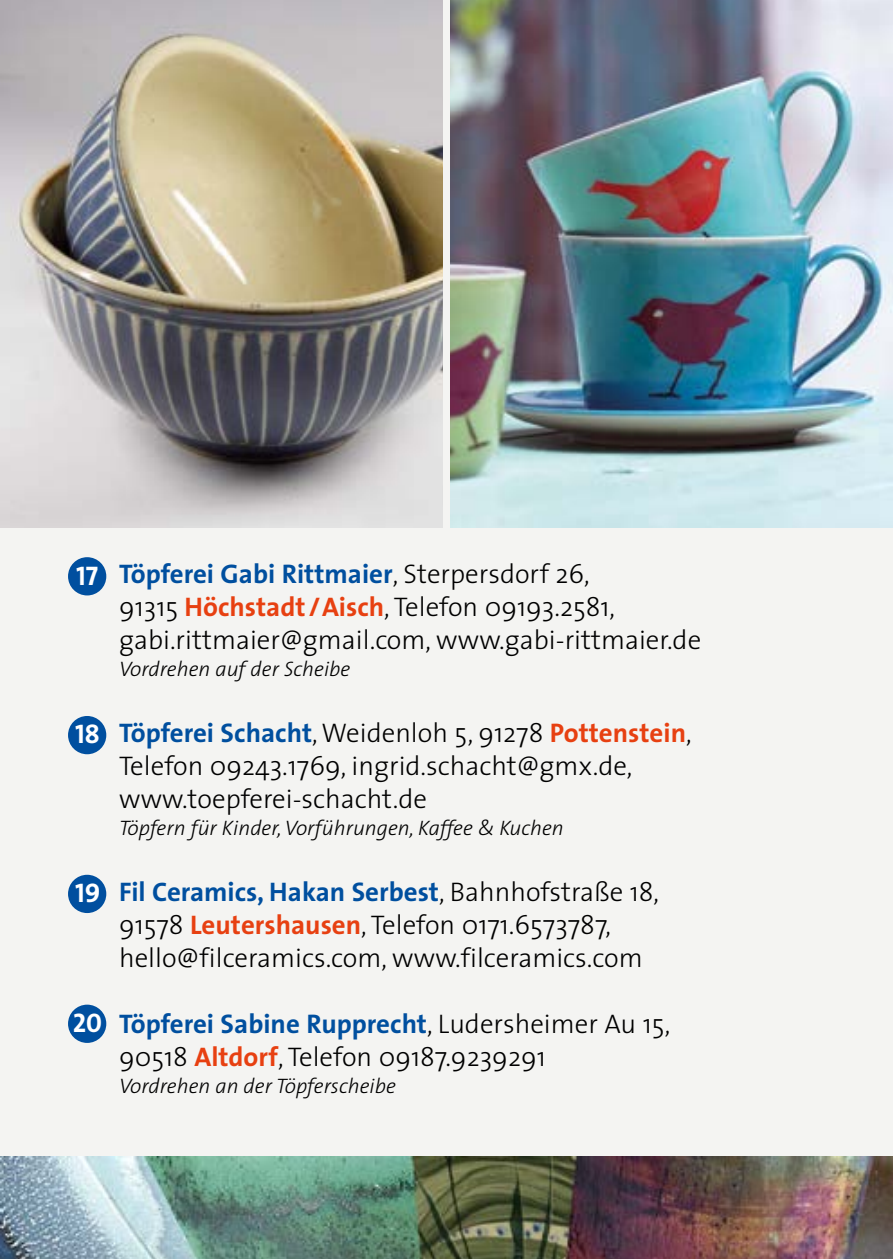
<style>
.page{position:relative;width:893px;height:1259px;background:#fff}
.page>*{position:absolute;margin:0;border:0;box-sizing:border-box;transform-origin:0 0}
.t1{font:300 27px "The Sans";color:#000}
.t2{font:700 27px "The Sans";color:#004f9f}
.t3{font:27px "The Sans Bold Caps";color:#fff}
.t4{font:italic 300 21px "The Sans";color:#000}
.s1{font-weight:300;color:#000}
.s2{font-weight:700;color:#e74011}
.s3{font-weight:700;color:#004f9f}
</style>
<div class="page">
<div style="left:0;top:0;width:893px;height:1157px;background:#f4f4f2"></div>
<img style="left:0;top:1157px;width:893px;height:102px">
<img style="left:451px;top:0;width:442px;height:527px">
<img style="left:0;top:0;width:442px;height:527px">
<div style="left:68px;top:1004px;width:38px;height:39px;background:#004f9f;border-radius:50%"></div>
<div style="left:68px;top:557px;width:38px;height:38px;background:#004f9f;border-radius:50%"></div>
<div style="left:68px;top:716px;width:38px;height:38px;background:#004f9f;border-radius:50%"></div>
<div style="left:68px;top:874px;width:38px;height:39px;background:#004f9f;border-radius:50%"></div>
<p class="t3" style="left:76px;top:553px;width:24px">17</p>
<p class="t2" style="left:119px;top:551px;width:472px">Töpferei Gabi Rittmaier<span class="s1">, Sterpersdorf 26,</span></p>
<p class="t1" style="left:119px;top:584px;width:498px">91315 <span class="s2">Höchstadt /Aisch</span>, Telefon 09193.2581,</p>
<p class="t1" style="left:119px;top:617px;width:584px">gabi.rittmaier@gmail.com, www.gabi-rittmaier.de</p>
<p class="t4" style="left:119px;top:651px;width:233px">Vordrehen auf der Scheibe</p>
<p class="t3" style="left:75px;top:711px;width:26px">18</p>
<p class="t1" style="left:119px;top:710px;width:574px"><span class="s3">Töpferei Schacht</span>,Weidenloh 5, 91278 <span class="s2">Pottenstein</span>,</p>
<p class="t1" style="left:119px;top:743px;width:515px">Telefon 09243.1769, ingrid.schacht@gmx.de,</p>
<p class="t1" style="left:119px;top:776px;width:309px">www.toepferei-schacht.de</p>
<p class="t4" style="left:119px;top:810px;width:446px">Töpfern für Kinder, Vorführungen, Kaffee &amp; Kuchen</p>
<p class="t3" style="left:75px;top:870px;width:27px">19</p>
<p class="t2" style="left:119px;top:869px;width:542px">Fil Ceramics, Hakan Serbest<span class="s1">, Bahnhofstraße 18,</span></p>
<p class="t1" style="left:119px;top:902px;width:493px">91578 <span class="s2">Leutershausen</span>, Telefon 0171.6573787,</p>
<p class="t1" style="left:119px;top:935px;width:525px">hello@filceramics.com, www.filceramics.com</p>
<p class="t3" style="left:73px;top:1000px;width:31px">20</p>
<p class="t2" style="left:119px;top:1001px;width:553px">Töpferei Sabine Rupprecht<span class="s1">, Ludersheimer Au 15,</span></p>
<p class="t1" style="left:119px;top:1034px;width:428px">90518 <span class="s2">Altdorf</span>, Telefon 09187.9239291</p>
<p class="t4" style="left:119px;top:1068px;width:278px">Vordrehen an der Töpferscheibe</p>
</div>
